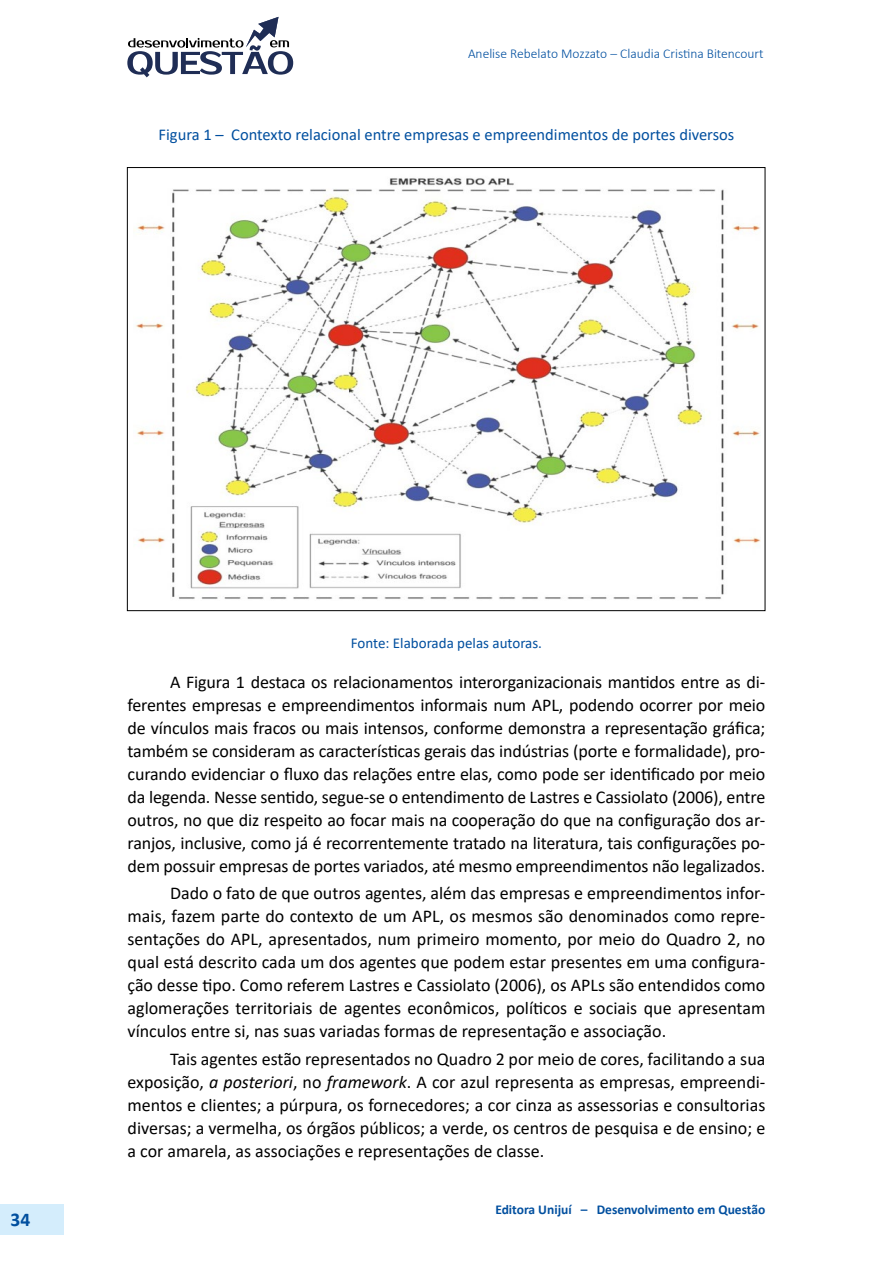
<style>
.page{position:relative;width:893px;height:1263px;background:#fff}
.page>*{position:absolute;margin:0;border:0;box-sizing:border-box;transform-origin:0 0}
.t1{font:700 19.5px "Calibri";color:#004f9f}
.t2{font:18px/23px "Calibri";color:#000;text-align:justify}
.t3{font:16.5px "Calibri";color:#004f9f}
.t4{font:15px "Calibri";color:#004f9f}
.t5{font:300 13.5px "Calibri";color:#004f9f}
.t6{font:700 13.5px "Calibri";color:#004f9f}
.s1{font-style:italic}
</style>
<div class="page">
<div style="left:0;top:1204px;width:64px;height:30px;background:#d4edfc"></div>
<svg style="left:127px;top:17px;width:166px;height:60px"></svg>
<img style="left:134px;top:178px;width:626px;height:422px">
<p class="t5" style="left:468px;top:45px;width:297px">Anelise Rebelato Mozzato – Claudia Cristina Bitencourt</p>
<p class="t3" style="left:159px;top:123px;width:577px">Figura 1 – Contexto relacional entre empresas e empreendimentos de portes diversos</p>
<p class="t1" style="left:11px;top:1206px;width:21px">34</p>
<p class="t4" style="left:351px;top:632px;width:193px">Fonte: Elaborada pelas autoras.</p>
<p class="t2" style="left:128px;top:670px;width:639px;text-indent:43px">A Figura 1 destaca os relacionamentos interorganizacionais mantidos entre as di&shy;ferentes empresas e empreendimentos informais num APL, podendo ocorrer por meio de vínculos mais fracos ou mais intensos, conforme demonstra a representação gráfica; também se consideram as características gerais das indústrias (porte e formalidade), pro&shy;curando evidenciar o fluxo das relações entre elas, como pode ser identificado por meio da legenda. Nesse sentido, segue-se o entendimento de Lastres e Cassiolato (2006), entre outros, no que diz respeito ao focar mais na cooperação do que na configuração dos ar&shy;ranjos, inclusive, como já é recorrentemente tratado na literatura, tais configurações po&shy;dem possuir empresas de portes variados, até mesmo empreendimentos não legalizados.</p>
<p class="t2" style="left:128px;top:881px;width:639px;text-indent:43px">Dado o fato de que outros agentes, além das empresas e empreendimentos infor&shy;mais, fazem parte do contexto de um APL, os mesmos são denominados como repre&shy;sentações do APL, apresentados, num primeiro momento, por meio do Quadro 2, no qual está descrito cada um dos agentes que podem estar presentes em uma configura&shy;ção desse tipo. Como referem Lastres e Cassiolato (2006), os APLs são entendidos como aglomerações territoriais de agentes econômicos, políticos e sociais que apresentam vínculos entre si, nas suas variadas formas de representação e associação.</p>
<p class="t2" style="left:128px;top:1047px;width:639px;text-indent:43px">Tais agentes estão representados no Quadro 2 por meio de cores, facilitando a sua exposição, <span class="s1">a posteriori</span>, no <span class="s1">framework</span>. A cor azul representa as empresas, empreendi&shy;mentos e clientes; a púrpura, os fornecedores; a cor cinza as assessorias e consultorias diversas; a vermelha, os órgãos públicos; a verde, os centros de pesquisa e de ensino; e a cor amarela, as associações e representações de classe.</p>
<p class="t6" style="left:495px;top:1200px;width:272px">Editora Unijuí – Desenvolvimento em Questão</p>
</div>
